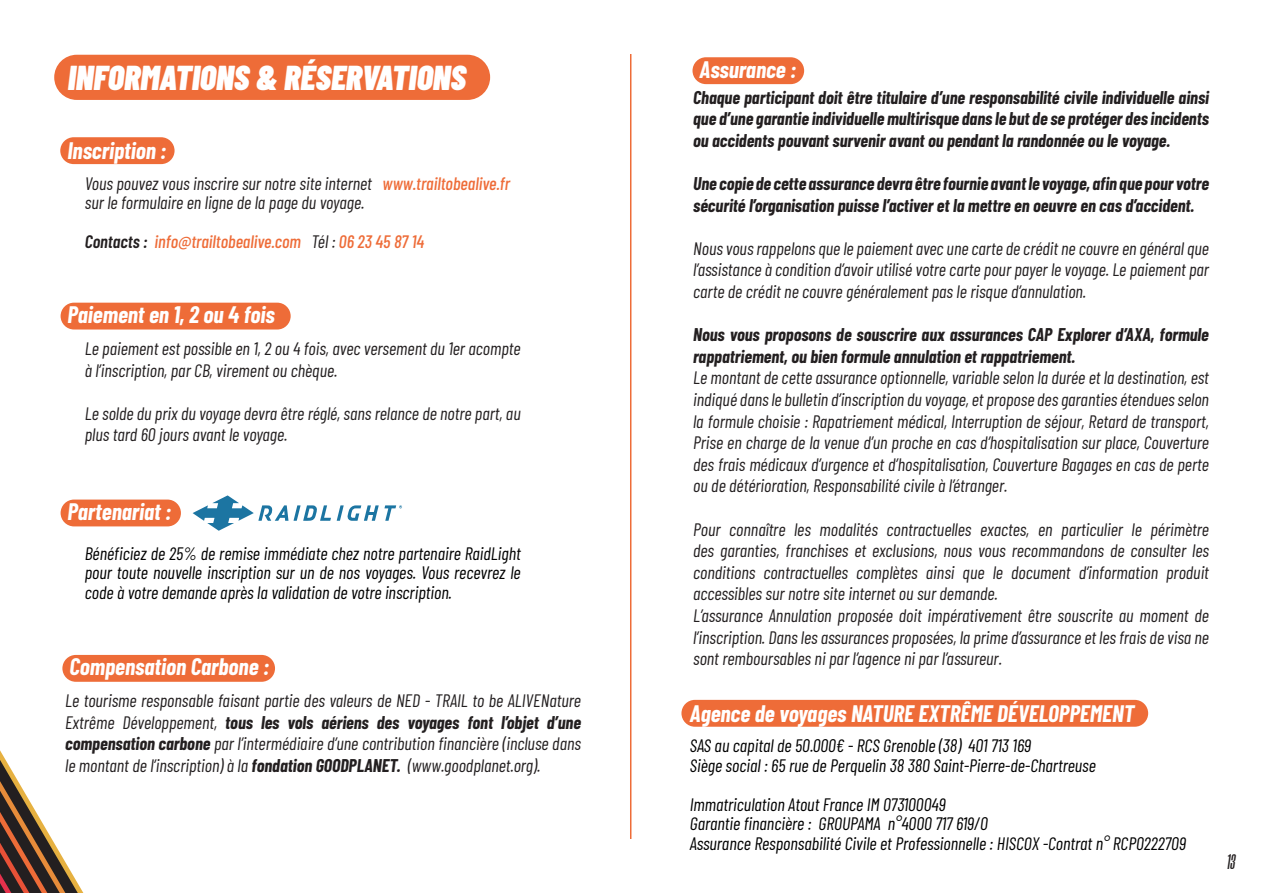
<style>
.page{position:relative;width:1263px;height:893px;background:#fff}
.page>*{position:absolute;margin:0;border:0;box-sizing:border-box;transform-origin:0 0}
.t1{font:italic 900 34.5px "Barlow Condensed";color:#fff}
.t2{font:italic 700 23.25px "Barlow Condensed";color:#fff}
.t3{font:italic 600 21px "Morganite";color:#231f20}
.t4{font:italic 18px/21.6px "Barlow Condensed";color:#231f20;text-align:justify}
.t5{font:italic 700 18px/21.6px "Barlow Condensed";color:#231f20}
.t6{font:italic 18px/19.5px "Barlow Condensed";color:#000001;text-align:justify}
.t7{font:italic 500 18px "Barlow Condensed";color:#ee6c38}
.s1{font-weight:500;color:#ee6c38}
.s2{font-weight:600;color:#231f20}
.s3{font-weight:400;color:#231f20}
.s4{font-weight:700}
</style>
<div class="page">
<div style="left:681px;top:700px;width:467px;height:27px;background:#ee6c38;border-radius:13px"></div>
<div style="left:62px;top:655px;width:213px;height:27px;background:#ee6c38;border-radius:13px"></div>
<div style="left:692px;top:57px;width:112px;height:27px;background:#ee6c38;border-radius:13px"></div>
<div style="left:61px;top:303px;width:230px;height:26px;background:#ee6c38;border-radius:13px"></div>
<div style="left:60px;top:137px;width:115px;height:27px;background:#ee6c38;border-radius:13px"></div>
<div style="left:61px;top:500px;width:120px;height:26px;background:#ee6c38;border-radius:13px"></div>
<div style="left:54px;top:55px;width:436px;height:45px;background:#ee6c38;border-radius:23px"></div>
<hr style="left:630px;top:54px;width:1px;height:785px;background:#ee6c38">
<svg style="left:193px;top:495px;width:95px;height:36px"></svg>
<svg style="left:294px;top:505px;width:37px;height:16px"></svg>
<svg style="left:337px;top:505px;width:65px;height:16px"></svg>
<svg style="left:0;top:750px;width:83px;height:143px"></svg>
<p class="t1" style="left:68px;top:53px;width:400px">INFORMATIONS &amp; RÉSERVATIONS</p>
<p class="t2" style="left:67px;top:134px;width:101px">Inscription :</p>
<p class="t4" style="left:85px;top:171px;width:427px">Vous pouvez vous inscrire sur notre site internet <span class="s1">www.trailtobealive.fr</span></p>
<p class="t4" style="left:85px;top:191px;width:281px">sur le formulaire en ligne de la page du voyage.</p>
<p class="t7" style="left:85px;top:229px;width:341px"><span class="s2">Contacts :</span> info@trailtobealive.com <span class="s3">Tél :</span> 06 23 45 87 14</p>
<p class="t2" style="left:67px;top:298px;width:209px">Paiement en 1, 2 ou 4 fois</p>
<p class="t4" style="left:85px;top:336px;width:437px">Le paiement est possible en 1, 2 ou 4 fois, avec versement du 1er acompte à l’inscription, par CB, virement ou chèque.</p>
<p class="t4" style="left:85px;top:401px;width:437px">Le solde du prix du voyage devra être réglé, sans relance de notre part, au plus tard 60 jours avant le voyage.</p>
<p class="t2" style="left:67px;top:495px;width:106px">Partenariat :</p>
<p class="t6" style="left:85px;top:542px;width:437px">Bénéficiez de 25% de remise immédiate chez notre partenaire RaidLight pour toute nouvelle inscription sur un de nos voyages. Vous recevrez le code à votre demande après la validation de votre inscription.</p>
<p class="t2" style="left:70px;top:651px;width:201px">Compensation Carbone :</p>
<p class="t4" style="left:65px;top:688px;width:517px">Le tourisme responsable faisant partie des valeurs de NED - TRAIL to be ALIVENature Extrême Développement, <span class="s4">tous les vols aériens des voyages font l’objet d’une compensation carbone</span> par l’intermédiaire d’une contribution financière (incluse dans le montant de l’inscription) à la <span class="s4">fondation GOODPLANET.</span> (www.goodplanet.org).</p>
<p class="t2" style="left:700px;top:53px;width:98px">Assurance :</p>
<p class="t5" style="left:693px;top:85px;width:517px;text-align:justify">Chaque participant doit être titulaire d’une responsabilité civile individuelle ainsi que d’une garantie individuelle multirisque dans le but de se protéger des incidents ou accidents pouvant survenir avant ou pendant la randonnée ou le voyage.</p>
<p class="t5" style="left:693px;top:172px;width:517px">Une copie de cette assurance devra être fournie avant le voyage, afin que pour votre sécurité l’organisation puisse l’activer et la mettre en oeuvre en cas d’accident.</p>
<p class="t4" style="left:693px;top:236px;width:517px">Nous vous rappelons que le paiement avec une carte de crédit ne couvre en général que l’assistance à condition d’avoir utilisé votre carte pour payer le voyage. Le paiement par carte de crédit ne couvre généralement pas le risque d’annulation.</p>
<p class="t5" style="left:693px;top:323px;width:517px">Nous vous proposons de souscrire aux assurances CAP Explorer d’AXA, formule rappatriement, ou bien formule annulation et rappatriement.</p>
<p class="t4" style="left:693px;top:366px;width:517px">Le montant de cette assurance optionnelle, variable selon la durée et la destination, est indiqué dans le bulletin d’inscription du voyage, et propose des garanties étendues selon la formule choisie : Rapatriement médical, Interruption de séjour, Retard de transport, Prise en charge de la venue d’un proche en cas d’hospitalisation sur place, Couverture des frais médicaux d’urgence et d’hospitalisation, Couverture Bagages en cas de perte ou de détérioration, Responsabilité civile à l’étranger.</p>
<p class="t4" style="left:693px;top:517px;width:517px">Pour connaître les modalités contractuelles exactes, en particulier le périmètre des garanties, franchises et exclusions, nous vous recommandons de consulter les conditions contractuelles complètes ainsi que le document d’information produit accessibles sur notre site internet ou sur demande.</p>
<p class="t4" style="left:693px;top:603px;width:517px">L’assurance Annulation proposée doit impérativement être souscrite au moment de l’inscription. Dans les assurances proposées, la prime d’assurance et les frais de visa ne sont remboursables ni par l’agence ni par l’assureur.</p>
<p class="t2" style="left:690px;top:697px;width:446px">Agence de voyages NATURE EXTRÊME DÉVELOPPEMENT</p>
<p class="t6" style="left:690px;top:734px;width:343px">SAS au capital de 50.000€ - RCS Grenoble (38) 401 713 169</p>
<p class="t6" style="left:690px;top:754px;width:408px">Siège social : 65 rue de Perquelin 38 380 Saint-Pierre-de-Chartreuse</p>
<p class="t6" style="left:690px;top:793px;width:257px">Immatriculation Atout France IM 073100049</p>
<p class="t6" style="left:690px;top:812px;width:299px">Garantie financière : GROUPAMA n°4000 717 619/0</p>
<p class="t6" style="left:690px;top:832px;width:498px">Assurance Responsabilité Civile et Professionnelle : HISCOX -Contrat n° RCP0222709</p>
<p class="t3" style="left:1227px;top:851px;width:10px">13</p>
</div>
